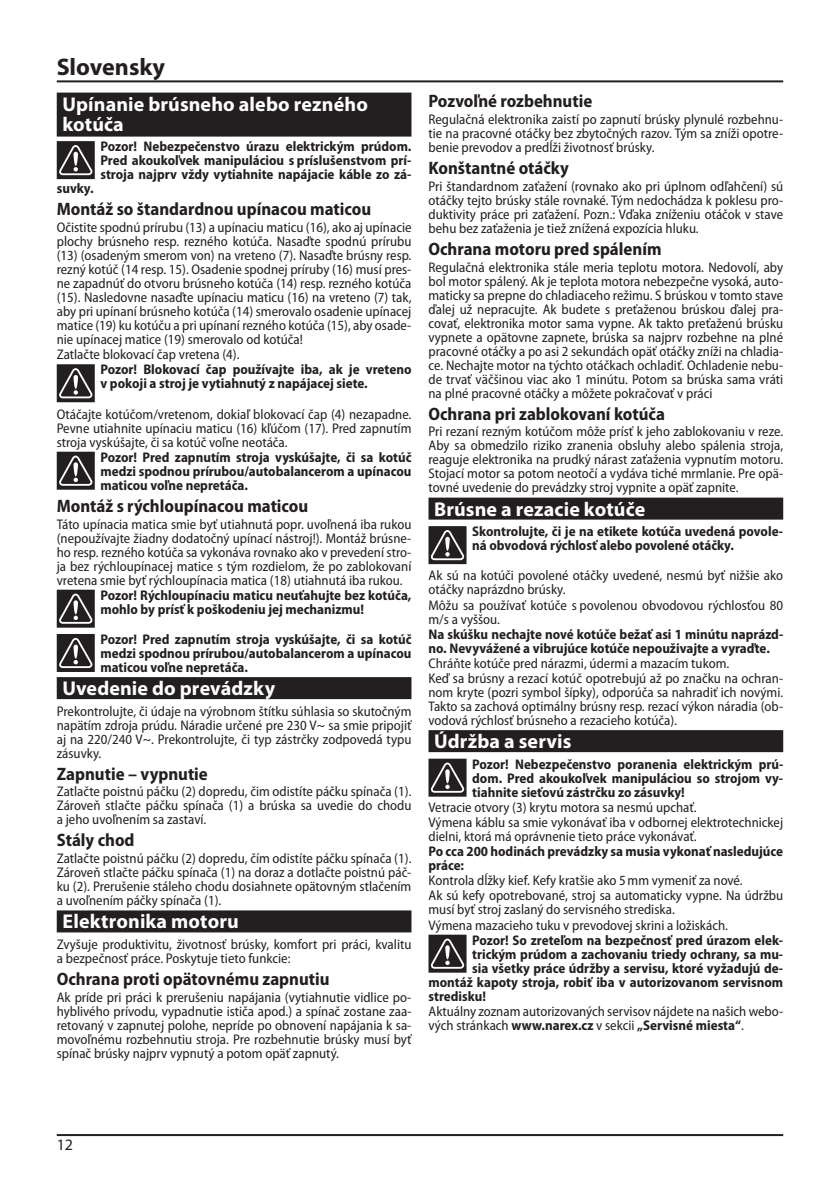
<style>
.page{position:relative;width:840px;height:1191px;background:#fff}
.page>*{position:absolute;margin:0;border:0;box-sizing:border-box;transform-origin:0 0}
.t1{font:700 24px "Myriad Pro";color:#231f20}
.t2{font:700 20px/20px "Myriad Pro";letter-spacing:.005em;color:#fff}
.t3{font:700 semi-condensed 18px "Myriad Pro";color:#231f20}
.t4{font:16px "Myriad Pro";color:#231f20}
.t5{font:semi-condensed 14px/14px "Myriad Pro";color:#231f20;text-align:justify}
.t6{font:700 semi-condensed 14px/14px "Myriad Pro";color:#231f20}
.s1{font-weight:700}
</style>
<div class="page">
<hr style="left:57px;top:80px;width:725px;height:2px;background:#231f20">
<hr style="left:57px;top:1134px;width:725px;height:2px;background:#231f20">
<div style="left:57px;top:93px;width:354px;height:44px;background:#231f20"></div>
<div style="left:57px;top:677px;width:354px;height:22px;background:#231f20"></div>
<div style="left:57px;top:910px;width:354px;height:22px;background:#231f20"></div>
<svg style="left:57px;top:141px;width:38px;height:38px"></svg>
<svg style="left:57px;top:364px;width:38px;height:38px"></svg>
<svg style="left:57px;top:452px;width:38px;height:38px"></svg>
<svg style="left:57px;top:589px;width:38px;height:38px"></svg>
<svg style="left:57px;top:634px;width:38px;height:38px"></svg>
<div style="left:428px;top:497px;width:354px;height:22px;background:#231f20"></div>
<div style="left:428px;top:730px;width:354px;height:22px;background:#231f20"></div>
<svg style="left:428px;top:526px;width:38px;height:38px"></svg>
<svg style="left:428px;top:758px;width:38px;height:38px"></svg>
<svg style="left:428px;top:934px;width:38px;height:38px"></svg>
<h1 class="t1" style="left:57px;top:51px;width:110px">Slovensky</h1>
<h2 class="t2" style="left:62px;top:93px;width:307px">Upínanie brúsneho alebo rezného kotúča</h2>
<p class="t6" style="left:100px;top:140px;width:312px;text-align:justify">Pozor! Nebezpečenstvo úrazu elektrickým prúdom.<br>Pred akoukoľvek manipuláciou s príslušenstvom prí&shy;stroja najprv vždy vytiahnite napájacie káble zo zá-</p>
<p class="t6" style="left:57px;top:182px;width:38px">suvky.</p>
<p class="t3" style="left:57px;top:199px;width:316px">Montáž so štandardnou upínacou maticou</p>
<p class="t5" style="left:57px;top:220px;width:356px;text-align:left">Očistite spodnú prírubu (13) a upínaciu maticu (16), ako aj upínacie plochy brúsneho resp. rezného kotúča. Nasaďte spodnú prírubu (13) (osadeným smerom von) na vreteno (7). Nasaďte brúsny resp. rezný kotúč (14 resp. 15). Osadenie spodnej príruby (16) musí pres&shy;ne zapadnúť do otvoru brúsneho kotúča (14) resp. rezného kotúča (15). Nasledovne nasaďte upínaciu maticu (16) na vreteno (7) tak, aby pri upínaní brúsneho kotúča (14) smerovalo osadenie upínacej matice (19) ku kotúču a pri upínaní rezného kotúča (15), aby osade&shy;nie upínacej matice (19) smerovalo od kotúča!<br>Zatlačte blokovací čap vretena (4).</p>
<p class="t6" style="left:100px;top:363px;width:312px">Pozor! Blokovací čap používajte iba, ak je vreteno v pokoji a stroj je vytiahnutý z napájacej siete.</p>
<p class="t5" style="left:57px;top:407px;width:356px">Otáčajte kotúčom/vretenom, dokiaľ blokovací čap (4) nezapadne.<br>Pevne utiahnite upínaciu maticu (16) kľúčom (17). Pred zapnutím stroja vyskúšajte, či sa kotúč voľne neotáča.</p>
<p class="t6" style="left:100px;top:450px;width:312px;text-align:justify">Pozor! Pred zapnutím stroja vyskúšajte, či sa kotúč medzi spodnou prírubou/autobalancerom a upínacou maticou voľne nepretáča.</p>
<p class="t3" style="left:57px;top:495px;width:253px">Montáž s rýchloupínacou maticou</p>
<p class="t5" style="left:57px;top:517px;width:356px">Táto upínacia matica smie byť utiahnutá popr. uvoľnená iba rukou (nepoužívajte žiadny dodatočný upínací nástroj!). Montáž brúsne&shy;ho resp. rezného kotúča sa vykonáva rovnako ako v prevedení stro&shy;ja bez rýchloupínacej matice s tým rozdielom, že po zablokovaní vretena smie byť rýchloupínacia matica (18) utiahnutá iba rukou.</p>
<p class="t6" style="left:100px;top:588px;width:312px">Pozor! Rýchloupínaciu maticu neuťahujte bez kotúča, mohlo by prísť k poškodeniu jej mechanizmu!</p>
<p class="t6" style="left:100px;top:632px;width:312px;text-align:justify">Pozor! Pred zapnutím stroja vyskúšajte, či sa kotúč medzi spodnou prírubou/autobalancerom a upínacou maticou voľne nepretáča.</p>
<h2 class="t2" style="left:62px;top:677px;width:214px">Uvedenie do prevádzky</h2>
<p class="t5" style="left:57px;top:704px;width:356px">Prekontrolujte, či údaje na výrobnom štítku súhlasia so skutočným napätím zdroja prúdu. Náradie určené pre 230 V~ sa smie pripojiť aj na 220/240 V~. Prekontrolujte, či typ zástrčky zodpovedá typu zásuvky.</p>
<p class="t3" style="left:57px;top:763px;width:152px">Zapnutie – vypnutie</p>
<p class="t5" style="left:57px;top:785px;width:356px">Zatlačte poistnú páčku (2) dopredu, čim odistíte páčku spínača (1).<br>Zároveň stlačte páčku spínača (1) a brúska sa uvedie do chodu a jeho uvoľnením sa zastaví.</p>
<p class="t3" style="left:57px;top:830px;width:79px">Stály chod</p>
<p class="t5" style="left:57px;top:852px;width:356px">Zatlačte poistnú páčku (2) dopredu, čím odistíte páčku spínača (1).<br>Zároveň stlačte páčku spínača (1) na doraz a dotlačte poistnú páč&shy;ku (2). Prerušenie stáleho chodu dosiahnete opätovným stlačením a uvoľnením páčky spínača (1).</p>
<h2 class="t2" style="left:62px;top:911px;width:178px">Elektronika motoru</h2>
<p class="t5" style="left:57px;top:937px;width:356px">Zvyšuje produktivitu, životnosť brúsky, komfort pri práci, kvalitu a bezpečnosť práce. Poskytuje tieto funkcie:</p>
<p class="t3" style="left:57px;top:968px;width:274px">Ochrana proti opätovnému zapnutiu</p>
<p class="t5" style="left:57px;top:990px;width:356px">Ak príde pri práci k prerušeniu napájania (vytiahnutie vidlice po&shy;hyblivého prívodu, vypadnutie ističa apod.) a spínač zostane zaa&shy;retovaný v zapnutej polohe, nepríde po obnovení napájania k sa&shy;movoľnému rozbehnutiu stroja. Pre rozbehnutie brúsky musí byť spínač brúsky najprv vypnutý a potom opäť zapnutý.</p>
<p class="t3" style="left:428px;top:91px;width:165px">Pozvoľné rozbehnutie</p>
<p class="t5" style="left:428px;top:112px;width:356px">Regulačná elektronika zaistí po zapnutí brúsky plynulé rozbehnu&shy;tie na pracovné otáčky bez zbytočných razov. Tým sa zníži opotre&shy;benie prevodov a predĺži životnosť brúsky.</p>
<p class="t3" style="left:428px;top:158px;width:142px">Konštantné otáčky</p>
<p class="t5" style="left:428px;top:179px;width:356px">Pri štandardnom zaťažení (rovnako ako pri úplnom odľahčení) sú otáčky tejto brúsky stále rovnaké. Tým nedochádza k poklesu pro&shy;duktivity práce pri zaťažení. Pozn.: Vďaka zníženiu otáčok v stave behu bez zaťaženia je tiež znížená expozícia hluku.</p>
<p class="t3" style="left:428px;top:239px;width:234px">Ochrana motoru pred spálením</p>
<p class="t5" style="left:428px;top:260px;width:356px">Regulačná elektronika stále meria teplotu motora. Nedovolí, aby bol motor spálený. Ak je teplota motora nebezpečne vysoká, auto&shy;maticky sa prepne do chladiaceho režimu. S brúskou v tomto stave ďalej už nepracujte. Ak budete s preťaženou brúskou ďalej pra&shy;covať, elektronika motor sama vypne. Ak takto preťaženú brúsku vypnete a opätovne zapnete, brúska sa najprv rozbehne na plné pracovné otáčky a po asi 2 sekundách opäť otáčky zníži na chladia&shy;ce. Nechajte motor na týchto otáčkach ochladiť. Ochladenie nebu&shy;de trvať väčšinou viac ako 1 minútu. Potom sa brúska sama vráti na plné pracovné otáčky a môžete pokračovať v práci</p>
<p class="t3" style="left:428px;top:403px;width:238px">Ochrana pri zablokovaní kotúča</p>
<p class="t5" style="left:428px;top:425px;width:356px">Pri rezaní rezným kotúčom môže prísť k jeho zablokovaniu v reze.<br>Aby sa obmedzilo riziko zranenia obsluhy alebo spálenia stroja, reaguje elektronika na prudký nárast zaťaženia vypnutím motoru.<br>Stojací motor sa potom neotočí a vydáva tiché mrmlanie. Pre opä&shy;tovné uvedenie do prevádzky stroj vypnite a opäť zapnite.</p>
<h2 class="t2" style="left:434px;top:498px;width:212px">Brúsne a rezacie kotúče</h2>
<p class="t6" style="left:472px;top:524px;width:312px">Skontrolujte, či je na etikete kotúča uvedená povole&shy;ná obvodová rýchlosť alebo povolené otáčky.</p>
<p class="t5" style="left:428px;top:569px;width:356px;text-align:left">Ak sú na kotúči povolené otáčky uvedené, nesmú byť nižšie ako otáčky naprázdno brúsky.<br>Môžu sa používať kotúče s povolenou obvodovou rýchlosťou 80 m/s a vyššou.</p>
<p class="t6" style="left:428px;top:627px;width:356px">Na skúšku nechajte nové kotúče bežať asi 1 minútu naprázd&shy;no. Nevyvážené a vibrujúce kotúče nepouživajte a vyraďte.</p>
<p class="t5" style="left:428px;top:656px;width:356px;text-align:left">Chráňte kotúče pred nárazmi, údermi a mazacím tukom.<br>Keď sa brúsny a rezací kotúč opotrebujú až po značku na ochran&shy;nom kryte (pozri symbol šípky), odporúča sa nahradiť ich novými.<br>Takto sa zachová optimálny brúsny resp. rezací výkon náradia (ob&shy;vodová rýchlosť brúsneho a rezacieho kotúča).</p>
<h2 class="t2" style="left:434px;top:730px;width:139px">Údržba a servis</h2>
<p class="t6" style="left:472px;top:757px;width:312px;text-align:justify">Pozor! Nebezpečenstvo poranenia elektrickým prú&shy;dom. Pred akoukoľvek manipuláciou so strojom vy&shy;tiahnite sieťovú zástrčku zo zásuvky!</p>
<p class="t5" style="left:428px;top:800px;width:356px;line-height:14.6px;text-align:left">Vetracie otvory (3) krytu motora sa nesmú upchať.<br>Výmena káblu sa smie vykonávať iba v odbornej elektrotechnickej dielni, ktorá má oprávnenie tieto práce vykonávať.</p>
<p class="t6" style="left:428px;top:844px;width:356px">Po cca 200 hodinách prevádzky sa musia vykonať nasledujúce práce:</p>
<p class="t5" style="left:428px;top:873px;width:356px;line-height:14.8px;text-align:left">Kontrola dĺžky kief. Kefy kratšie ako 5mm vymeniť za nové.<br>Ak sú kefy opotrebované, stroj sa automaticky vypne. Na údržbu musí byť stroj zaslaný do servisného strediska.<br>Výmena mazacieho tuku v prevodovej skrini a ložiskách.</p>
<p class="t6" style="left:472px;top:933px;width:312px">Pozor! So zreteľom na bezpečnosť pred úrazom elek-</p>
<p class="t6" style="left:472px;top:947px;width:312px">trickým prúdom a zachovaniu triedy ochrany, sa mu-</p>
<p class="t6" style="left:472px;top:961px;width:312px">sia všetky práce údržby a servisu, ktoré vyžadujú de-</p>
<p class="t6" style="left:428px;top:975px;width:356px">montáž kapoty stroja, robiť iba v autorizovanom servisnom</p>
<p class="t6" style="left:428px;top:989px;width:59px">stredisku!</p>
<p class="t5" style="left:428px;top:1004px;width:356px">Aktuálny zoznam autorizovaných servisov nájdete na našich webo&shy;vých stránkach <span class="s1">www.narex.cz</span> v sekcii <span class="s1">„Servisné miesta“</span>.</p>
<p class="t4" style="left:57px;top:1135px;width:18px">12</p>
</div>
